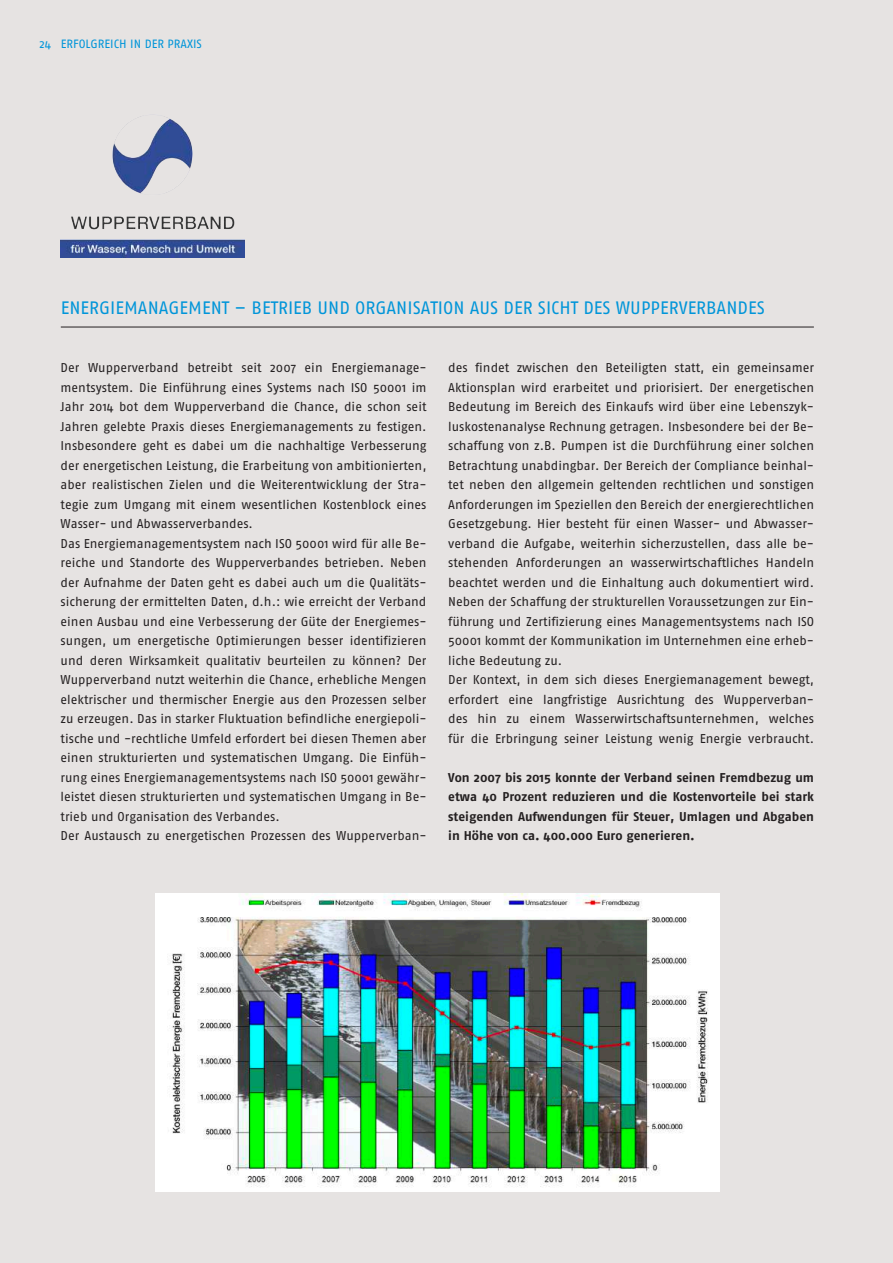
<style>
.page{position:relative;width:893px;height:1263px;background:#e6e3e2}
.page>*{position:absolute;margin:0;border:0;box-sizing:border-box;transform-origin:0 0}
.t1{font:18px "Fago No";color:#0095d9}
.t2{font:12.75px/19.5px "Fago No";color:#231f20}
.t3{font:700 12.75px/19.5px "Fago No";color:#231f20;text-align:justify}
.t4{font:12px "Fago No";color:#0095d9}
</style>
<div class="page">
<img style="left:61px;top:116px;width:184px;height:141px">
<hr style="left:61px;top:327px;width:753px;height:1px;background:#231f20">
<img style="left:156px;top:893px;width:564px;height:298px">
<p class="t4" style="left:40px;top:37px;width:13px">24</p>
<p class="t4" style="left:61px;top:37px;width:143px">ERFOLGREICH IN DER PRAXIS</p>
<h1 class="t1" style="left:61px;top:297px;width:706px">ENERGIEMANAGEMENT – BETRIEB UND ORGANISATION AUS DER SICHT DES WUPPERVERBANDES</h1>
<p class="t2" style="left:61px;top:358px;width:367px">Der Wupperverband betreibt seit 2007 ein Energiemanage&shy;mentsystem. Die Einführung eines Systems nach ISO 50001 im Jahr 2014 bot dem Wupperverband die Chance, die schon seit Jahren gelebte Praxis dieses Energiemanagements zu festigen.<br>Insbesondere geht es dabei um die nachhaltige Verbesserung der energetischen Leistung, die Erarbeitung von ambitionierten, aber realistischen Zielen und die Weiterentwicklung der Stra&shy;tegie zum Umgang mit einem wesentlichen Kostenblock eines Wasser- und Abwasserverbandes.<br>Das Energiemanagementsystem nach ISO 50001 wird für alle Be&shy;reiche und Standorte des Wupperverbandes betrieben. Neben der Aufnahme der Daten geht es dabei auch um die Qualitäts&shy;sicherung der ermittelten Daten, d.h.: wie erreicht der Verband einen Ausbau und eine Verbesserung der Güte der Energiemes&shy;sungen, um energetische Optimierungen besser identifizieren und deren Wirksamkeit qualitativ beurteilen zu können? Der Wupperverband nutzt weiterhin die Chance, erhebliche Mengen elektrischer und thermischer Energie aus den Prozessen selber zu erzeugen. Das in starker Fluktuation befindliche energiepoli&shy;tische und -rechtliche Umfeld erfordert bei diesen Themen aber einen strukturierten und systematischen Umgang. Die Einfüh&shy;rung eines Energiemanagementsystems nach ISO 50001 gewähr&shy;leistet diesen strukturierten und systematischen Umgang in Be&shy;trieb und Organisation des Verbandes.<br>Der Austausch zu energetischen Prozessen des Wupperverban-</p>
<p class="t2" style="left:448px;top:358px;width:367px">des findet zwischen den Beteiligten statt, ein gemeinsamer Aktionsplan wird erarbeitet und priorisiert. Der energetischen Bedeutung im Bereich des Einkaufs wird über eine Lebenszyk&shy;luskostenanalyse Rechnung getragen. Insbesondere bei der Be&shy;schaffung von z.B. Pumpen ist die Durchführung einer solchen Betrachtung unabdingbar. Der Bereich der Compliance beinhal&shy;tet neben den allgemein geltenden rechtlichen und sonstigen Anforderungen im Speziellen den Bereich der energierechtlichen Gesetzgebung. Hier besteht für einen Wasser- und Abwasser&shy;verband die Aufgabe, weiterhin sicherzustellen, dass alle be&shy;stehenden Anforderungen an wasserwirtschaftliches Handeln beachtet werden und die Einhaltung auch dokumentiert wird.<br>Neben der Schaffung der strukturellen Voraussetzungen zur Ein&shy;führung und Zertifizierung eines Managementsystems nach ISO 50001 kommt der Kommunikation im Unternehmen eine erheb&shy;liche Bedeutung zu.<br>Der Kontext, in dem sich dieses Energiemanagement bewegt, erfordert eine langfristige Ausrichtung des Wupperverban&shy;des hin zu einem Wasserwirtschaftsunternehmen, welches für die Erbringung seiner Leistung wenig Energie verbraucht.</p>
<p class="t3" style="left:448px;top:767px;width:367px">Von 2007 bis 2015 konnte der Verband seinen Fremdbezug um etwa 40 Prozent reduzieren und die Kostenvorteile bei stark steigenden Aufwendungen für Steuer, Umlagen und Abgaben in Höhe von ca. 400.000 Euro generieren.</p>
</div>
